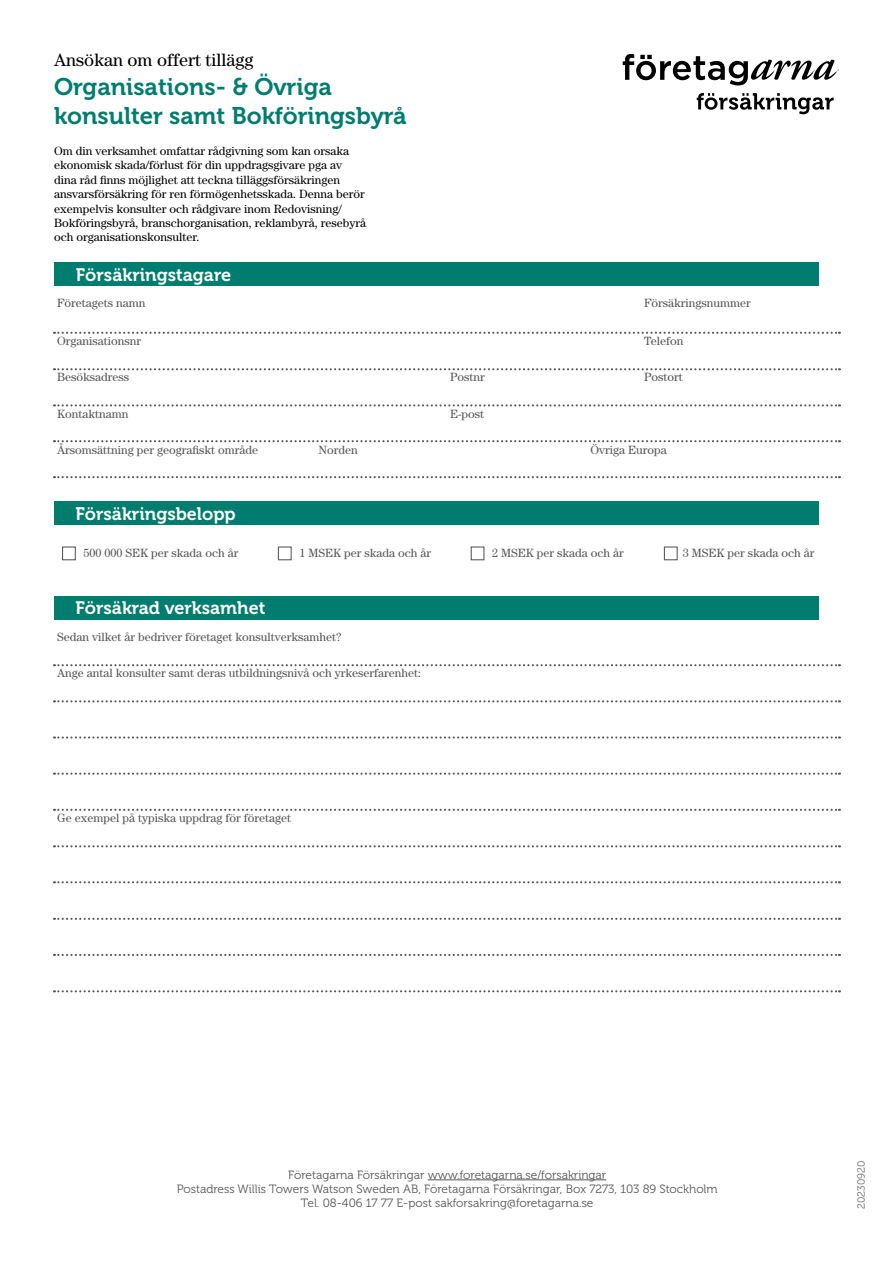
<style>
.page{position:relative;width:893px;height:1263px;background:#fff}
.page>*{position:absolute;margin:0;border:0;box-sizing:border-box;transform-origin:0 0}
.t1{font:24px/28.8px "Museo 700";color:#007d6e}
.t2{font:18px "Museo 700";color:#fff}
.t3{font:18px "Century Std";color:#000}
.t4{font:12px "Century Std";color:#575756}
.t5{font:12px/14.4px "Century Std";color:#000}
.t6{font:12px/14.4px "Museo 300";color:#575756;text-align:center}
.t7{font:10.5px "Museo 300";letter-spacing:-.005em;color:#706f6f}
</style>
<div class="page">
<div style="left:54px;top:263px;width:765px;height:23px;background:#007d6e"></div>
<div style="left:54px;top:501px;width:765px;height:24px;background:#007d6e"></div>
<div style="left:54px;top:596px;width:765px;height:23px;background:#007d6e"></div>
<svg style="left:54px;top:332px;width:786px;height:2px"></svg>
<svg style="left:54px;top:368px;width:786px;height:2px"></svg>
<svg style="left:54px;top:664px;width:786px;height:2px"></svg>
<svg style="left:54px;top:700px;width:786px;height:2px"></svg>
<svg style="left:54px;top:736px;width:786px;height:2px"></svg>
<svg style="left:54px;top:773px;width:786px;height:2px"></svg>
<svg style="left:54px;top:809px;width:786px;height:2px"></svg>
<svg style="left:54px;top:954px;width:786px;height:2px"></svg>
<svg style="left:54px;top:990px;width:786px;height:2px"></svg>
<svg style="left:54px;top:918px;width:786px;height:2px"></svg>
<svg style="left:54px;top:881px;width:786px;height:2px"></svg>
<svg style="left:54px;top:845px;width:786px;height:2px"></svg>
<svg style="left:54px;top:404px;width:786px;height:2px"></svg>
<svg style="left:54px;top:440px;width:786px;height:2px"></svg>
<svg style="left:54px;top:476px;width:786px;height:2px"></svg>
<svg style="left:697px;top:93px;width:137px;height:21px"></svg>
<svg style="left:623px;top:54px;width:216px;height:31px"></svg>
<hr style="left:428px;top:1179px;width:178px;height:1px;background:#575756">
<div style="left:62px;top:546px;width:14px;height:14px;border:1px solid #575756"></div>
<div style="left:278px;top:546px;width:14px;height:14px;border:1px solid #575756"></div>
<div style="left:471px;top:546px;width:13px;height:14px;border:1px solid #575756"></div>
<div style="left:664px;top:546px;width:14px;height:14px;border:1px solid #575756"></div>
<h2 class="t3" style="left:54px;top:50px;width:201px">Ansökan om offert tillägg</h2>
<h1 class="t1" style="left:54px;top:73px;width:354px">Organisations- &amp; Övriga konsulter samt Bokföringsbyrå</h1>
<p class="t5" style="left:54px;top:143px;width:314px">Om din verksamhet omfattar rådgivning som kan orsaka ekonomisk skada/förlust för din uppdragsgivare pga av dina råd finns möjlighet att teckna tilläggsförsäkringen ansvarsförsäkring för ren förmögenhetsskada. Denna berör exempelvis konsulter och rådgivare inom Redovisning/ Bokföringsbyrå, branschorganisation, reklambyrå, resebyrå och organisationskonsulter.</p>
<h2 class="t2" style="left:76px;top:265px;width:157px">Försäkringstagare</h2>
<p class="t4" style="left:57px;top:296px;width:90px">Företagets namn</p>
<p class="t4" style="left:57px;top:334px;width:86px">Organisationsnr</p>
<p class="t4" style="left:57px;top:370px;width:73px">Besöksadress</p>
<p class="t4" style="left:57px;top:406px;width:73px">Kontaktnamn</p>
<p class="t4" style="left:57px;top:443px;width:203px">Årsomsättning per geografiskt område</p>
<h2 class="t2" style="left:75px;top:503px;width:162px">Försäkringsbelopp</h2>
<p class="t4" style="left:450px;top:370px;width:36px">Postnr</p>
<p class="t4" style="left:450px;top:406px;width:36px">E-post</p>
<p class="t4" style="left:644px;top:296px;width:108px">Försäkringsnummer</p>
<p class="t4" style="left:644px;top:334px;width:41px">Telefon</p>
<p class="t4" style="left:644px;top:370px;width:40px">Postort</p>
<p class="t4" style="left:319px;top:443px;width:41px">Norden</p>
<p class="t4" style="left:590px;top:443px;width:78px">Övriga Europa</p>
<p class="t4" style="left:84px;top:546px;width:156px">500 000 SEK per skada och år</p>
<p class="t4" style="left:299px;top:546px;width:133px">1 MSEK per skada och år</p>
<p class="t4" style="left:492px;top:546px;width:133px">2 MSEK per skada och år</p>
<p class="t4" style="left:683px;top:546px;width:133px">3 MSEK per skada och år</p>
<h2 class="t2" style="left:75px;top:598px;width:191px">Försäkrad verksamhet</h2>
<p class="t4" style="left:57px;top:630px;width:286px">Sedan vilket år bedriver företaget konsultverksamhet?</p>
<p class="t4" style="left:57px;top:666px;width:366px">Ange antal konsulter samt deras utbildningsnivå och yrkeserfarenhet:</p>
<p class="t4" style="left:57px;top:811px;width:236px">Ge exempel på typiska uppdrag för företaget</p>
<p class="t6" style="left:177px;top:1167px;width:542px">Företagarna Försäkringar www.foretagarna.se/forsakringar<br>Postadress Willis Towers Watson Sweden AB, Företagarna Försäkringar, Box 7273, 103 89 Stockholm<br>Tel. 08-406 17 77 E-post sakforsakring@foretagarna.se</p>
<p class="t7" style="left:855px;top:1209px;width:49px;rotate:-90deg">20230920</p>
</div>
